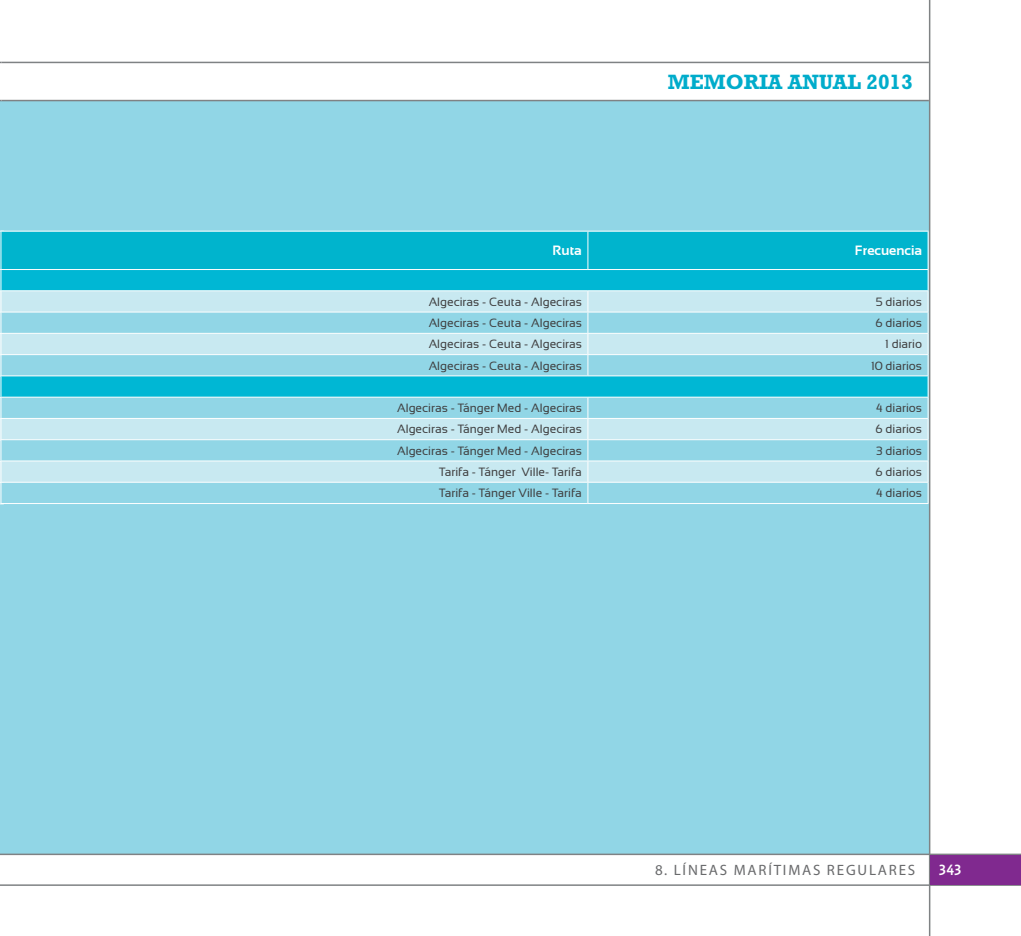
<style>
.page{position:relative;width:1021px;height:936px;background:#fff}
.page>*{position:absolute;margin:0;border:0;box-sizing:border-box;transform-origin:0 0}
._01_MEMORIA_ANUAL_DE{font:700 21px "Rockwell Std";color:#00accb}
._05_TITULO_CAPITULO{font:15px "Myriad Pro";letter-spacing:.12em;color:#696a6c}
.Numeración_de_pag__d{font:500 15px "Absara Sans TF";color:#fff}
.t1{font:700 13.5px "Sansation";color:#fff}
.t2{font:12px "Sansation";color:#404041}
</style>
<div class="page">
<div style="left:0;top:101px;width:928px;height:752px;background:#91d6e6"></div>
<hr style="left:928px;top:0;width:2px;height:935px;background:#7f8284">
<hr style="left:0;top:853px;width:1020px;height:2px;background:#7f8284">
<hr style="left:0;top:884px;width:1020px;height:1px;background:#7f8284">
<hr style="left:2px;top:100px;width:926px;height:1px;background:#7f8284">
<hr style="left:2px;top:62px;width:926px;height:1px;background:#7f8284">
<div style="left:930px;top:855px;width:90px;height:29px;background:#80298f"></div>
<svg style="left:0;top:231px;width:928px;height:273px"></svg>
<hr style="left:1px;top:397px;width:587px;height:1px;background:#fff">
<hr style="left:588px;top:397px;width:340px;height:1px;background:#fff">
<hr style="left:1px;top:231px;width:587px;height:1px;background:#fff">
<hr style="left:1px;top:231px;width:1px;height:38px;background:#fff">
<hr style="left:588px;top:231px;width:340px;height:1px;background:#fff">
<hr style="left:927px;top:231px;width:1px;height:38px;background:#fff">
<hr style="left:1px;top:269px;width:587px;height:1px;background:#fff">
<hr style="left:588px;top:269px;width:340px;height:1px;background:#fff">
<p class="_01_MEMORIA_ANUAL_DE" style="left:668px;top:69px;width:246px">MEMORIA ANUAL 2013</p>
<p class="t1" style="left:552px;top:243px;width:31px">Ruta</p>
<p class="t1" style="left:854px;top:243px;width:69px">Frecuencia</p>
<p class="t2" style="left:428px;top:295px;width:155px">Algeciras - Ceuta - Algeciras</p>
<p class="t2" style="left:875px;top:295px;width:48px">5 diarios</p>
<p class="t2" style="left:428px;top:316px;width:155px">Algeciras - Ceuta - Algeciras</p>
<p class="t2" style="left:875px;top:316px;width:48px">6 diarios</p>
<p class="t2" style="left:428px;top:337px;width:155px">Algeciras - Ceuta - Algeciras</p>
<p class="t2" style="left:885px;top:337px;width:38px">1 diario</p>
<p class="t2" style="left:428px;top:359px;width:155px">Algeciras - Ceuta - Algeciras</p>
<p class="t2" style="left:871px;top:359px;width:53px">10 diarios</p>
<p class="t2" style="left:397px;top:401px;width:186px">Algeciras - Tánger Med - Algeciras</p>
<p class="t2" style="left:876px;top:401px;width:47px">4 diarios</p>
<p class="t2" style="left:397px;top:422px;width:186px">Algeciras - Tánger Med - Algeciras</p>
<p class="t2" style="left:875px;top:422px;width:48px">6 diarios</p>
<p class="t2" style="left:397px;top:444px;width:186px">Algeciras - Tánger Med - Algeciras</p>
<p class="t2" style="left:876px;top:444px;width:47px">3 diarios</p>
<p class="t2" style="left:439px;top:465px;width:144px">Tarifa - Tánger Ville- Tarifa</p>
<p class="t2" style="left:875px;top:465px;width:48px">6 diarios</p>
<p class="t2" style="left:439px;top:486px;width:144px">Tarifa - Tánger Ville - Tarifa</p>
<p class="t2" style="left:876px;top:486px;width:47px">4 diarios</p>
<p class="_05_TITULO_CAPITULO" style="left:655px;top:861px;width:262px">8. LÍNEAS MARÍTIMAS REGULARES</p>
<p class="Numeración_de_pag__d" style="left:938px;top:862px;width:25px">343</p>
</div>
